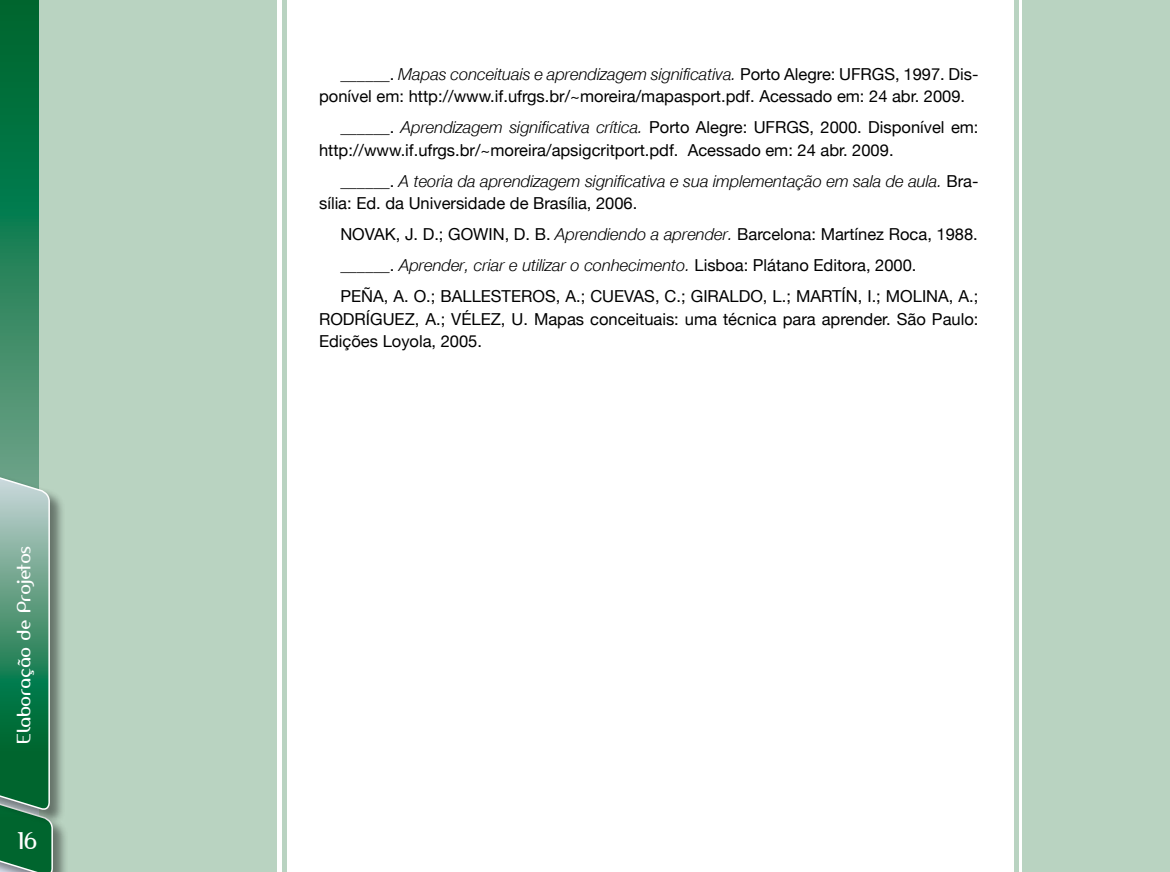
<style>
.page{position:relative;width:1170px;height:872px;background:#fff}
.page>*{position:absolute;margin:0;border:0;box-sizing:border-box;transform-origin:0 0}
.t1{font:22.5px "Amerika Sans";color:#fff}
.t2{font:18px "Amerika Sans";color:#fff}
.t3{font:16.5px/22.5px "Helvetica Neue";color:#000}
.t4{font:italic 16.5px/22.5px "Helvetica Neue";color:#000}
.s1{font-style:italic}
.s2{font-style:normal}
</style>
<div class="page">
<div style="left:1022px;top:0;width:147px;height:872px;background:#b9d3c1"></div>
<div style="left:1013px;top:0;width:5px;height:872px;background:#b9d3c1"></div>
<div style="left:0;top:0;width:276px;height:872px;background:#b9d3c1"></div>
<svg style="left:0;top:0;width:38px;height:472px;background:#228055"></svg>
<div style="left:0;top:799px;width:68px;height:73px;background:#000;opacity:.45"></div>
<div style="left:0;top:472px;width:65px;height:353px;background:#000;opacity:.45"></div>
<svg style="left:0;top:472px;width:54px;height:400px;background:#488e6c"></svg>
<div style="left:282px;top:0;width:5px;height:872px;background:#b9d3c1"></div>
<p class="t2" style="left:12px;top:743px;width:199px;rotate:-90deg">Elaboração de Projetos</p>
<h1 class="t1" style="left:17px;top:826px;width:22px">16</h1>
<p class="t3" style="left:319px;top:62px;width:661px;text-indent:21px">______. <span class="s1">Mapas conceituais e aprendizagem significativa.</span> Porto Alegre: UFRGS, 1997. Dis&shy;ponível em: http://www.if.ufrgs.br/~moreira/mapasport.pdf. Acessado em: 24 abr. 2009.</p>
<p class="t3" style="left:319px;top:116px;width:661px;text-indent:21px">______. <span class="s1">Aprendizagem significativa crítica.</span> Porto Alegre: UFRGS, 2000. Disponível em: http://www.if.ufrgs.br/~moreira/apsigcritport.pdf. Acessado em: 24 abr. 2009.</p>
<p class="t4" style="left:319px;top:169px;width:661px;text-indent:21px"><span class="s2">______.</span> A teoria da aprendizagem significativa e sua implementação em sala de aula. <span class="s2">Bra&shy;sília: Ed. da Universidade de Brasília, 2006.</span></p>
<p class="t3" style="left:340px;top:218px;width:639px;line-height:31px">NOVAK, J. D.; GOWIN, D. B. <span class="s1">Aprendiendo a aprender.</span> Barcelona: Martínez Roca, 1988. ______. <span class="s1">Aprender, criar e utilizar o conhecimento.</span> Lisboa: Plátano Editora, 2000.<br>PEÑA, A. O.; BALLESTEROS, A.; CUEVAS, C.; GIRALDO, L.; MARTÍN, I.; MOLINA, A.;</p>
<p class="t3" style="left:319px;top:307px;width:660px">RODRÍGUEZ, A.; VÉLEZ, U. Mapas conceituais: uma técnica para aprender. São Paulo:<br>Edições Loyola, 2005.</p>
</div>
